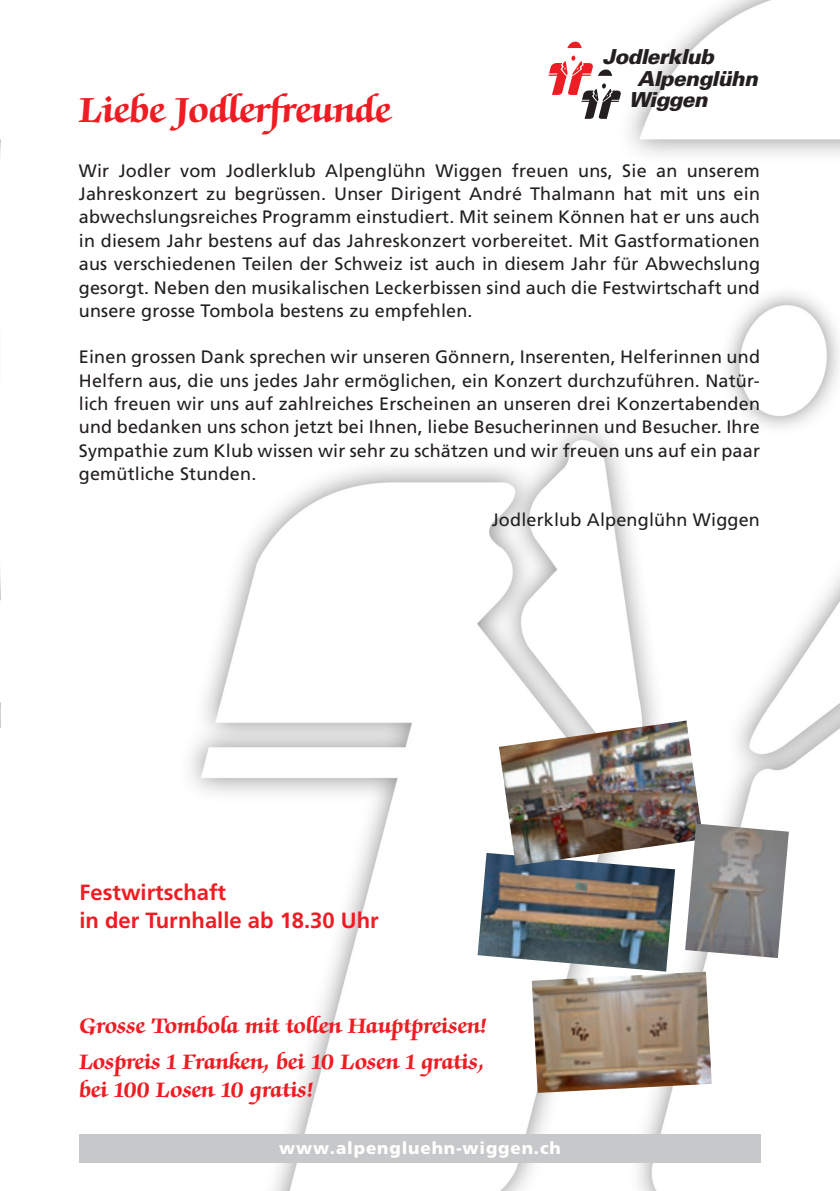
<style>
.page{position:relative;width:840px;height:1191px;background:#fff}
.page>*{position:absolute;margin:0;border:0;box-sizing:border-box;transform-origin:0 0}
.t1{font:700 40px "Zapf Chancery IT Cby BT";color:#ee1d23}
.t2{font:700 24px/36.6px "Zapf Chancery IT Cby BT";color:#ee1d23}
.t3{font:700 22px/28px "Frutiger LT Std";color:#ee1d23}
.t4{font:italic 900 20.6px "Univers";letter-spacing:-.03em;color:#231f20}
.t5{font:18px/23.4px "Frutiger LT Std";letter-spacing:.01em;color:#231f20;text-align:justify}
.t6{font:900 17px "Frutiger LT Std";letter-spacing:.05em;color:#fff}
</style>
<div class="page">
<img style="left:0;top:139px;width:1px;height:589px">
<img style="left:93px;top:0;width:746px;height:1191px">
<div style="left:79px;top:1134px;width:681px;height:28px;background:#c7c8ca"></div>
<img style="left:477px;top:853px;width:197px;height:118px">
<img style="left:498px;top:720px;width:204px;height:145px">
<img style="left:531px;top:971px;width:180px;height:122px">
<img style="left:684px;top:823px;width:104px;height:135px">
<svg style="left:567px;top:42px;width:14px;height:6px"></svg>
<svg style="left:548px;top:55px;width:73px;height:64px"></svg>
<p class="t4" style="left:602px;top:44px;width:113px">Jodlerklub</p>
<p class="t4" style="left:636px;top:65px;width:122px">Alpenglühn</p>
<p class="t4" style="left:628px;top:87px;width:80px">Wiggen</p>
<h1 class="t1" style="left:79px;top:89px;width:313px">Liebe Jodlerfreunde</h1>
<p class="t5" style="left:79px;top:159px;width:682px">Wir Jodler vom Jodlerklub Alpenglühn Wiggen freuen uns, Sie an unserem Jahreskonzert zu begrüssen. Unser Dirigent André Thalmann hat mit uns ein abwechslungsreiches Programm einstudiert. Mit seinem Können hat er uns auch in diesem Jahr bestens auf das Jahreskonzert vorbereitet. Mit Gastformationen aus verschiedenen Teilen der Schweiz ist auch in diesem Jahr für Abwechslung gesorgt. Neben den musikalischen Leckerbissen sind auch die Festwirtschaft und unsere grosse Tombola bestens zu empfehlen.</p>
<p class="t5" style="left:79px;top:345px;width:682px">Einen grossen Dank sprechen wir unseren Gönnern, Inserenten, Helferinnen und Helfern aus, die uns jedes Jahr ermöglichen, ein Konzert durchzuführen. Natür&shy;lich freuen wir uns auf zahlreiches Erscheinen an unseren drei Konzertabenden und bedanken uns schon jetzt bei Ihnen, liebe Besucherinnen und Besucher. Ihre Sympathie zum Klub wissen wir sehr zu schätzen und wir freuen uns auf ein paar gemütliche Stunden.</p>
<p class="t5" style="left:491px;top:508px;width:269px">Jodlerklub Alpenglühn Wiggen</p>
<p class="t3" style="left:79px;top:878px;width:301px">Festwirtschaft<br>in der Turnhalle ab 18.30 Uhr</p>
<h2 class="t2" style="left:79px;top:1008px;width:409px">Grosse Tombola mit tollen Hauptpreisen!<br>Lospreis 1 Franken, bei 10 Losen 1 gratis,</h2>
<h2 class="t2" style="left:79px;top:1073px;width:236px">bei 100 Losen 10 gratis!</h2>
<p class="t6" style="left:279px;top:1137px;width:283px">www.alpengluehn-wiggen.ch</p>
</div>
